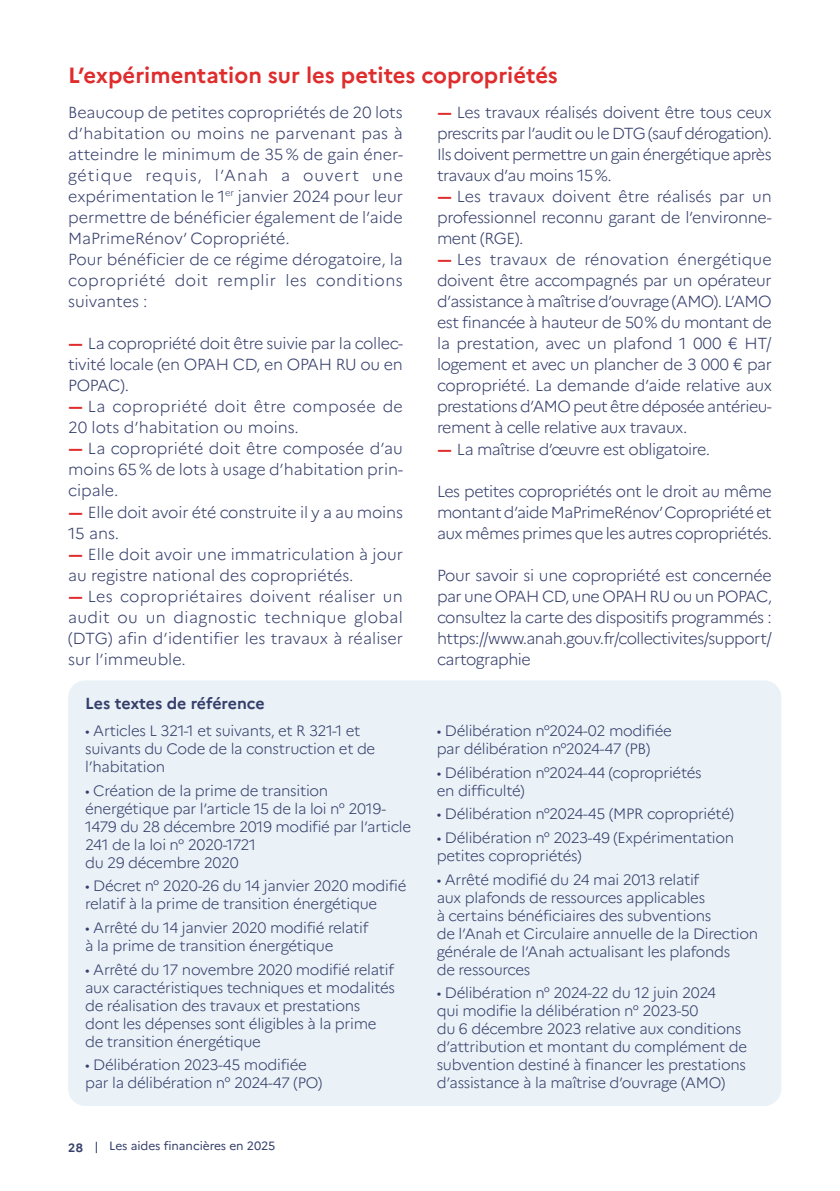
<style>
.page{position:relative;width:840px;height:1191px;background:#fff}
.page>*{position:absolute;margin:0;border:0;box-sizing:border-box;transform-origin:0 0}
.t1{font:700 22px "Marianne";color:#df2c2d}
.t2{font:300 16px/21px "Marianne";letter-spacing:-.01em;color:#353f6b}
.t3{font:300 16px/21px "Marianne";letter-spacing:-.03em;color:#353f6b}
.t4{font:700 16px "Marianne";letter-spacing:-.005em;color:#353f6b}
.t5{font:300 15px/18px "Marianne";letter-spacing:-.02em;color:#353f6b}
.t6{font:12px "Marianne";letter-spacing:-.005em;color:#353f6b}
.t7{font:700 12px "Marianne";color:#353f6b}
.s1{font-weight:700;font-size:16.2px;color:#df2c2d}
</style>
<div class="page">
<div style="left:68px;top:680px;width:712px;height:426px;background:#eaf2f7;border-radius:17px"></div>
<svg style="left:96px;top:1141px;width:1px;height:12px"></svg>
<h1 class="t1" style="left:68px;top:58px;width:491px">L’expérimentation sur les petites copropriétés</h1>
<p class="t2" style="left:68px;top:100px;width:336px">Beaucoup de petites copropriétés de 20 lots d’habitation ou moins ne parvenant pas à atteindre le minimum de 35 % de gain éner&shy;gétique requis, l’Anah a ouvert une expérimentation le 1<sup>er</sup> janvier 2024 pour leur permettre de bénéficier également de l’aide MaPrimeRénov’ Copropriété.<br>Pour bénéficier de ce régime dérogatoire, la copropriété doit remplir les conditions suivantes :</p>
<p class="t2" style="left:68px;top:331px;width:336px"><span class="s1">-</span> La copropriété doit être suivie par la collec&shy;tivité locale (en OPAH CD, en OPAH RU ou en<br>POPAC).<br><span class="s1">-</span>La copropriété doit être composée de<br>20 lots d’habitation ou moins.<br><span class="s1">-</span>La copropriété doit être composée d’au moins 65 % de lots à usage d’habitation prin&shy;cipale.</p>
<p class="t2" style="left:68px;top:500px;width:336px"><span class="s1">-</span> Elle doit avoir été construite il y a au moins 15 ans.<br><span class="s1">-</span>Elle doit avoir une immatriculation à jour au registre national des copropriétés.<br><span class="s1">-</span>Les copropriétaires doivent réaliser un audit ou un diagnostic technique global (DTG) afin d’identifier les travaux à réaliser sur l’immeuble.</p>
<p class="t3" style="left:437px;top:100px;width:336px"><span class="s1">-</span> Les travaux réalisés doivent être tous ceux prescrits par l’audit ou le DTG (sauf dérogation).<br>Ils doivent permettre un gain énergétique après travaux d’au moins 15 %.<br><span class="s1">-</span>Les travaux doivent être réalisés par un professionnel reconnu garant de l’environne&shy;ment (RGE).<br><span class="s1">-</span>Les travaux de rénovation énergétique doivent être accompagnés par un opérateur d’assistance à maîtrise d’ouvrage (AMO). L’AMO est financée à hauteur de 50 % du montant de la prestation, avec un plafond 1 000 € HT/ logement et avec un plancher de 3 000 € par copropriété. La demande d’aide relative aux prestations d’AMO peut être déposée antérieu&shy;rement à celle relative aux travaux.</p>
<p class="t3" style="left:437px;top:437px;width:274px"><span class="s1">-</span> La maîtrise d’œuvre est obligatoire.</p>
<p class="t2" style="left:437px;top:479px;width:336px;text-align:justify">Les petites copropriétés ont le droit au même montant d’aide MaPrimeRénov’Copropriété et aux mêmes primes que les autres copropriétés.</p>
<p class="t2" style="left:437px;top:563px;width:336px;text-align:justify">Pour savoir si une copropriété est concernée par une OPAH CD, une OPAH RU ou un POPAC, consultez la carte des dispositifs programmés : https://www.anah.gouv.fr/collectivites/support/ cartographie</p>
<p class="t4" style="left:85px;top:691px;width:181px">Les textes de référence</p>
<p class="t5" style="left:85px;top:720px;width:291px">• Articles L 321-1 et suivants, et R 321-1 et suivants du Code de la construction et de l’habitation</p>
<p class="t5" style="left:85px;top:780px;width:327px">• Création de la prime de transition énergétique par l’article 15 de la loi n° 2019- 1479 du 28 décembre 2019 modifié par l’article 241 de la loi n° 2020-1721<br>du 29 décembre 2020</p>
<p class="t5" style="left:85px;top:875px;width:322px">• Décret n° 2020-26 du 14 janvier 2020 modifié relatif à la prime de transition énergétique</p>
<p class="t5" style="left:85px;top:917px;width:284px">• Arrêté du 14 janvier 2020 modifié relatif à la prime de transition énergétique</p>
<p class="t5" style="left:85px;top:959px;width:311px">• Arrêté du 17 novembre 2020 modifié relatif aux caractéristiques techniques et modalités de réalisation des travaux et prestations dont les dépenses sont éligibles à la prime de transition énergétique</p>
<p class="t5" style="left:85px;top:1054px;width:238px">• Délibération 2023-45 modifiée par la délibération n° 2024-47 (PO)</p>
<p class="t7" style="left:68px;top:1138px;width:16px">28</p>
<p class="t6" style="left:109px;top:1136px;width:167px">Les aides financières en 2025</p>
<p class="t5" style="left:436px;top:720px;width:236px">• Délibération n°2024-02 modifiée par délibération n°2024-47 (PB)</p>
<p class="t5" style="left:436px;top:762px;width:266px">• Délibération n°2024-44 (copropriétés en difficulté)</p>
<p class="t5" style="left:436px;top:803px;width:298px">• Délibération n°2024-45 (MPR copropriété)</p>
<p class="t5" style="left:436px;top:827px;width:299px">• Délibération n° 2023-49 (Expérimentation petites copropriétés)</p>
<p class="t5" style="left:436px;top:869px;width:323px">• Arrêté modifié du 24 mai 2013 relatif<br>aux plafonds de ressources applicables<br>à certains bénéficiaires des subventions<br>de l’Anah et Circulaire annuelle de la Direction générale de l’Anah actualisant les plafonds<br>de ressources</p>
<p class="t5" style="left:436px;top:982px;width:312px">• Délibération n° 2024-22 du 12 juin 2024<br>qui modifie la délibération n° 2023-50<br>du 6 décembre 2023 relative aux conditions d’attribution et montant du complément de subvention destiné à financer les prestations d’assistance à la maîtrise d’ouvrage (AMO)</p>
</div>
